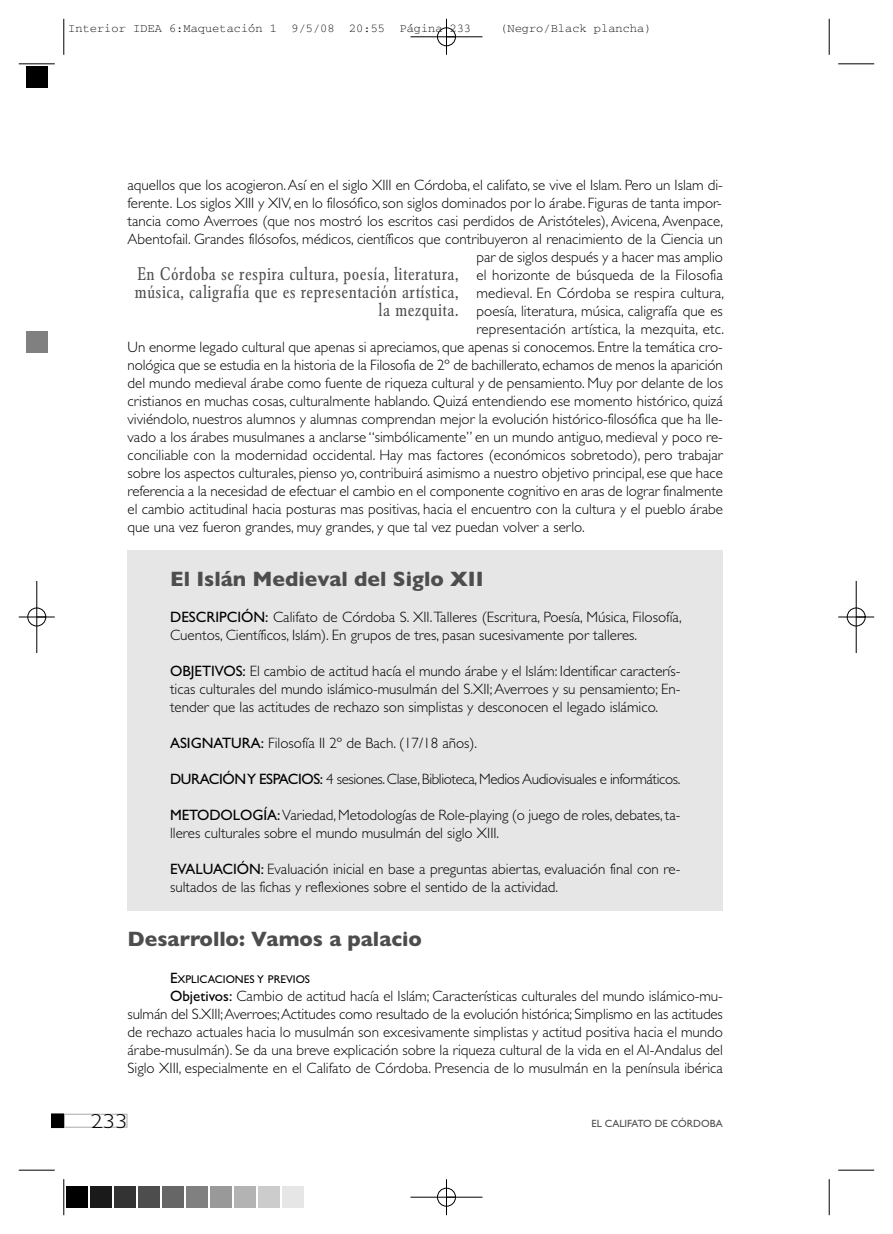
<style>
.page{position:relative;width:893px;height:1234px;background:#fff}
.page>*{position:absolute;margin:0;border:0;box-sizing:border-box;transform-origin:0 0}
.t1{font:700 21px "Gill Sans";color:#4d4d4d}
.t2{font:300 20.25px "Gill Sans";color:#000;scale:1.2 1}
.t3{font:condensed 18px/18px "Garamond BE";letter-spacing:.025em;color:#4d4d4d;text-align:right}
.t4{font:300 15px/18px "Gill Sans";color:#000}
.t5{font:300 15px "Gill Sans";letter-spacing:-.025em;color:#000}
.t6{font:12px "Courier";color:#000}
.t7{font:11.25px "Gill Sans";color:#000}
.t8{font:10.5px "Gill Sans";color:#4d4d4d}
.s1{font-weight:400}
.s2{font-size:15px}
</style>
<div class="page">
<div style="left:128px;top:550px;width:595px;height:360px;background:#e6e6e6"></div>
<div style="left:64px;top:1113px;width:64px;height:14px;border:1px solid #b3b3b3"></div>
<svg style="left:51px;top:1113px;width:13px;height:14px"></svg>
<hr style="left:64px;top:19px;width:1px;height:36px;background:#000">
<hr style="left:19px;top:64px;width:36px;height:1px;background:#000">
<hr style="left:829px;top:19px;width:1px;height:36px;background:#000">
<hr style="left:838px;top:64px;width:36px;height:1px;background:#000">
<hr style="left:64px;top:1178px;width:1px;height:36px;background:#000">
<hr style="left:19px;top:1169px;width:36px;height:1px;background:#000">
<hr style="left:829px;top:1178px;width:1px;height:36px;background:#000">
<hr style="left:838px;top:1169px;width:36px;height:1px;background:#000">
<div style="left:437px;top:27px;width:19px;height:19px;border:1px solid #fff;border-radius:50%"></div>
<div style="left:437px;top:1187px;width:19px;height:19px;border:1px solid #fff;border-radius:50%"></div>
<div style="left:27px;top:607px;width:19px;height:19px;border:1px solid #fff;border-radius:50%"></div>
<div style="left:847px;top:607px;width:19px;height:19px;border:1px solid #fff;border-radius:50%"></div>
<hr style="left:410px;top:37px;width:72px;height:1px;background:#000">
<hr style="left:410px;top:1196px;width:72px;height:1px;background:#000">
<hr style="left:37px;top:581px;width:1px;height:72px;background:#000">
<hr style="left:856px;top:581px;width:1px;height:72px;background:#000">
<hr style="left:446px;top:19px;width:1px;height:36px;background:#000">
<hr style="left:446px;top:1178px;width:1px;height:36px;background:#000">
<hr style="left:19px;top:616px;width:36px;height:1px;background:#000">
<hr style="left:838px;top:616px;width:36px;height:1px;background:#000">
<div style="left:437px;top:28px;width:19px;height:18px;border:1px solid #000;border-radius:50%"></div>
<div style="left:437px;top:1187px;width:19px;height:18px;border:1px solid #000;border-radius:50%"></div>
<div style="left:28px;top:607px;width:18px;height:19px;border:1px solid #000;border-radius:50%"></div>
<div style="left:847px;top:607px;width:18px;height:19px;border:1px solid #000;border-radius:50%"></div>
<div style="left:25px;top:65px;width:24px;height:24px;background:#000"></div>
<div style="left:26px;top:331px;width:21px;height:21px;background:#808080"></div>
<svg style="left:66px;top:1186px;width:22px;height:22px"></svg>
<div style="left:67px;top:1186px;width:21px;height:21px;background:#000"></div>
<svg style="left:90px;top:1186px;width:22px;height:22px"></svg>
<div style="left:91px;top:1186px;width:21px;height:21px;background:#1a1a1a"></div>
<svg style="left:114px;top:1186px;width:22px;height:22px"></svg>
<div style="left:115px;top:1186px;width:21px;height:21px;background:#333"></div>
<svg style="left:138px;top:1186px;width:22px;height:22px"></svg>
<div style="left:139px;top:1186px;width:21px;height:21px;background:#4d4d4d"></div>
<svg style="left:162px;top:1186px;width:22px;height:22px"></svg>
<div style="left:163px;top:1186px;width:21px;height:21px;background:#666"></div>
<svg style="left:186px;top:1186px;width:22px;height:22px"></svg>
<div style="left:187px;top:1186px;width:21px;height:21px;background:#808080"></div>
<svg style="left:210px;top:1186px;width:22px;height:22px"></svg>
<div style="left:211px;top:1186px;width:21px;height:21px;background:#999"></div>
<svg style="left:234px;top:1186px;width:22px;height:22px"></svg>
<div style="left:235px;top:1186px;width:21px;height:21px;background:#b3b3b3"></div>
<svg style="left:258px;top:1186px;width:22px;height:22px"></svg>
<div style="left:259px;top:1186px;width:21px;height:21px;background:#ccc"></div>
<svg style="left:282px;top:1186px;width:22px;height:22px"></svg>
<div style="left:283px;top:1186px;width:21px;height:21px;background:#e6e6e6"></div>
<p class="t6" style="left:68px;top:25px;width:405px">Interior IDEA 6:Maquetación 1 9/5/08 20:55 Página 233</p>
<p class="t6" style="left:500px;top:25px;width:153px">(Negro/Black plancha)</p>
<p class="t4" style="left:128px;top:177px;width:597px">aquellos que los acogieron. Así en el siglo XIII en Córdoba, el califato, se vive el Islam. Pero un Islam di-</p>
<p class="t4" style="left:128px;top:195px;width:596px">ferente. Los siglos XIII y XIV, en lo filosófico, son siglos dominados por lo árabe. Figuras de tanta impor-</p>
<p class="t4" style="left:128px;top:213px;width:597px">tancia como Averroes (que nos mostró los escritos casi perdidos de Aristóteles), Avicena, Avenpace,</p>
<p class="t4" style="left:128px;top:231px;width:597px">Abentofail. Grandes filósofos, médicos, científicos que contribuyeron al renacimiento de la Ciencia un</p>
<p class="t4" style="left:476px;top:249px;width:248px">par de siglos después y a hacer mas amplio</p>
<p class="t4" style="left:476px;top:267px;width:248px">el horizonte de búsqueda de la Filosofia</p>
<p class="t4" style="left:476px;top:285px;width:249px">medieval. En Córdoba se respira cultura,</p>
<p class="t4" style="left:476px;top:303px;width:248px">poesía, literatura, música, caligrafía que es</p>
<p class="t4" style="left:476px;top:321px;width:249px">representación artística, la mezquita, etc.</p>
<p class="t4" style="left:128px;top:339px;width:597px">Un enorme legado cultural que apenas si apreciamos, que apenas si conocemos. Entre la temática cro-</p>
<p class="t4" style="left:128px;top:357px;width:597px">nológica que se estudia en la historia de la Filosofia de 2º de bachillerato, echamos de menos la aparición</p>
<p class="t4" style="left:128px;top:375px;width:597px">del mundo medieval árabe como fuente de riqueza cultural y de pensamiento. Muy por delante de los</p>
<p class="t4" style="left:128px;top:393px;width:597px">cristianos en muchas cosas, culturalmente hablando. Quizá entendiendo ese momento histórico, quizá</p>
<p class="t4" style="left:128px;top:411px;width:597px">viviéndolo, nuestros alumnos y alumnas comprendan mejor la evolución histórico-filosófica que ha lle-</p>
<p class="t4" style="left:128px;top:429px;width:597px">vado a los árabes musulmanes a anclarse “simbólicamente” en un mundo antiguo, medieval y poco re-</p>
<p class="t4" style="left:128px;top:447px;width:597px">conciliable con la modernidad occidental. Hay mas factores (económicos sobretodo), pero trabajar</p>
<p class="t4" style="left:128px;top:465px;width:597px">sobre los aspectos culturales, pienso yo, contribuirá asimismo a nuestro objetivo principal, ese que hace</p>
<p class="t4" style="left:128px;top:483px;width:597px">referencia a la necesidad de efectuar el cambio en el componente cognitivo en aras de lograr finalmente</p>
<p class="t4" style="left:128px;top:501px;width:597px">el cambio actitudinal hacia posturas mas positivas, hacia el encuentro con la cultura y el pueblo árabe</p>
<p class="t4" style="left:128px;top:519px;width:459px">que una vez fueron grandes, muy grandes, y que tal vez puedan volver a serlo.</p>
<h1 class="t1" style="left:170px;top:571px;width:315px">El Islán Medieval del Siglo XII</h1>
<p class="t4" style="left:170px;top:609px;width:513px"><span class="s1">DESCRIPCIÓN:</span> Califato de Córdoba S. XII. Talleres (Escritura, Poesía, Música, Filosofía,<br>Cuentos, Científicos, Islám). En grupos de tres, pasan sucesivamente por talleres.</p>
<p class="t4" style="left:170px;top:663px;width:512px;text-align:justify"><span class="s1">OBJETIVOS:</span> El cambio de actitud hacía el mundo árabe y el Islám: Identificar caracterís&shy;ticas culturales del mundo islámico-musulmán del S.XII; Averroes y su pensamiento; En&shy;tender que las actitudes de rechazo son simplistas y desconocen el legado islámico.</p>
<p class="t4" style="left:170px;top:735px;width:309px"><span class="s1">ASIGNATURA:</span> Filosofía II 2º de Bach. (17/18 años).</p>
<p class="t5" style="left:170px;top:774px;width:512px"><span class="s1">DURACIÓN Y ESPACIOS:</span> 4 sesiones. Clase, Biblioteca, Medios Audiovisuales e informáticos.</p>
<p class="t4" style="left:170px;top:807px;width:512px"><span class="s1">METODOLOGÍA:</span> Variedad, Metodologías de Role-playing (o juego de roles, debates, ta&shy;lleres culturales sobre el mundo musulmán del siglo XIII.</p>
<p class="t4" style="left:170px;top:861px;width:512px"><span class="s1">EVALUACIÓN:</span> Evaluación inicial en base a preguntas abiertas, evaluación final con re&shy;sultados de las fichas y reflexiones sobre el sentido de la actividad.</p>
<h1 class="t1" style="left:128px;top:931px;width:296px">Desarrollo: Vamos a palacio</h1>
<p class="t7" style="left:170px;top:974px;width:142px"><span class="s2">E</span>XPLICACIONES Y PREVIOS</p>
<p class="t4" style="left:128px;top:987px;width:597px;text-align:justify;text-indent:43px"><span class="s1">Objetivos:</span> Cambio de actitud hacía el Islám; Características culturales del mundo islámico-mu&shy;sulmán del S.XIII; Averroes; Actitudes como resultado de la evolución histórica; Simplismo en las actitudes de rechazo actuales hacia lo musulmán son excesivamente simplistas y actitud positiva hacia el mundo árabe-musulmán). Se da una breve explicación sobre la riqueza cultural de la vida en el Al-Andalus del Siglo XIII, especialmente en el Califato de Córdoba. Presencia de lo musulmán en la península ibérica</p>
<p class="t3" style="left:135px;top:266px;width:325px">En Córdoba se respira cultura, poesía, literatura, música, caligrafía que es representación artística, la mezquita.</p>
<h2 class="t2" style="left:91px;top:1113px;width:32px">233</h2>
<p class="t8" style="left:591px;top:1119px;width:133px">EL CALIFATO DE CÓRDOBA</p>
</div>
